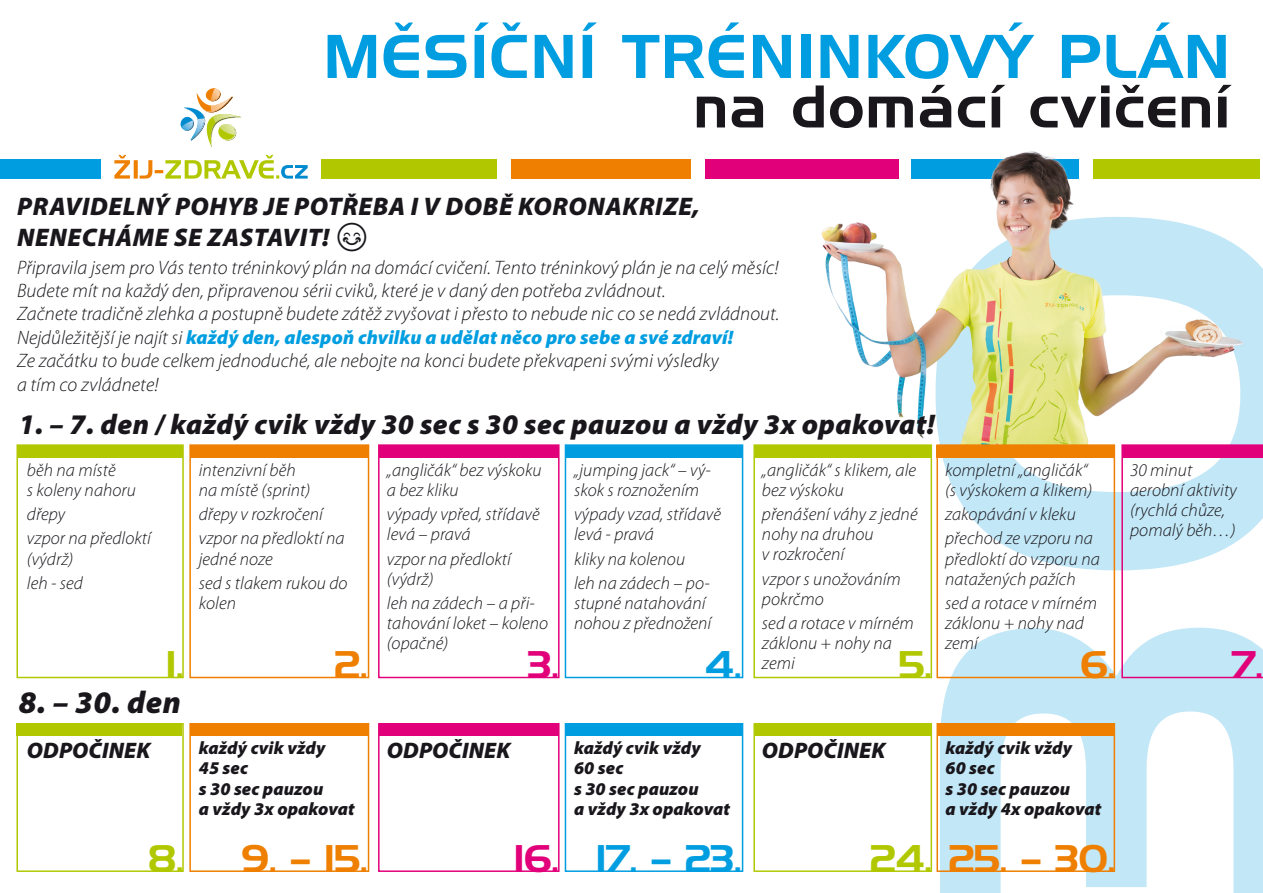
<style>
.page{position:relative;width:1263px;height:893px;background:#fff}
.page>*{position:absolute;margin:0;border:0;box-sizing:border-box;transform-origin:0 0}
.t1{font:60px "Handel Gothic AT";letter-spacing:.02em;color:#009ee0}
.t2{font:58.5px "Handel Gothic AT";letter-spacing:.02em;color:#1a171c}
.t3{font:37.5px "Handel Gothic AT";color:#ee7f00}
.t4{font:37.5px "Handel Gothic AT";color:#009ee0}
.t5{font:37.5px "Handel Gothic AT";color:#e2007a}
.t6{font:37.5px "Handel Gothic AT";color:#b1c800}
.t7{font:italic 900 31.5px "Myriad Pro";color:#1a171c}
.t8{font:italic 900 28.5px "Myriad Pro";letter-spacing:.015em;color:#1a171c}
.t9{font:italic 900 25.5px/30.6px "Myriad Pro";letter-spacing:.025em;color:#1a171c}
.t10{font:italic 900 22.5px "Myriad Pro";letter-spacing:.005em;color:#1a171c}
.t11{font:italic 300 19.5px/23.4px "Myriad Pro";letter-spacing:.005em;color:#1a171c}
.t12{font:italic 300 18px/20.1px "Myriad Pro";letter-spacing:.005em;color:#1a171c}
.t13{font:italic 900 18px/20.1px "Myriad Pro";letter-spacing:.005em;color:#1a171c}
.s1{font-weight:900;color:#009ee0}
.s2{color:#b1c800}
</style>
<div class="page">
<div style="left:705px;top:159px;width:193px;height:20px;background:#e2007a"></div>
<div style="left:511px;top:159px;width:180px;height:20px;background:#ee7f00"></div>
<div style="left:321px;top:159px;width:176px;height:20px;background:#b1c800"></div>
<div style="left:0;top:159px;width:101px;height:20px;background:#009ee0"></div>
<svg style="left:936px;top:449px;width:327px;height:444px;fill:#c2e7f7"></svg>
<img style="left:821px;top:151px;width:442px;height:298px">
<svg style="left:114px;top:155px;width:194px;height:24px"></svg>
<svg style="left:180px;top:88px;width:61px;height:59px"></svg>
<div style="left:565px;top:445px;width:178px;height:13px;background:#009ee0"></div>
<div style="left:565px;top:723px;width:178px;height:13px;background:#009ee0"></div>
<div style="left:379px;top:445px;width:180px;height:13px;background:#e2007a"></div>
<div style="left:379px;top:723px;width:180px;height:13px;background:#e2007a"></div>
<div style="left:190px;top:445px;width:179px;height:13px;background:#ee7f00"></div>
<div style="left:190px;top:723px;width:179px;height:13px;background:#ee7f00"></div>
<div style="left:936px;top:445px;width:179px;height:13px;background:#ee7f00"></div>
<div style="left:937px;top:723px;width:178px;height:13px;background:#ee7f00"></div>
<div style="left:17px;top:445px;width:166px;height:13px;background:#b1c800"></div>
<div style="left:17px;top:723px;width:165px;height:13px;background:#b1c800"></div>
<div style="left:755px;top:445px;width:177px;height:13px;background:#b1c800"></div>
<div style="left:755px;top:723px;width:177px;height:13px;background:#b1c800"></div>
<div style="left:565px;top:444px;width:178px;height:234px;border:2px solid #009ee0"></div>
<div style="left:378px;top:444px;width:181px;height:234px;border:2px solid #e2007a"></div>
<svg style="left:1121px;top:444px;width:142px;height:234px"></svg>
<div style="left:189px;top:444px;width:180px;height:234px;border:2px solid #ee7f00"></div>
<div style="left:936px;top:444px;width:179px;height:234px;border:2px solid #ee7f00"></div>
<div style="left:17px;top:444px;width:167px;height:234px;border:2px solid #b1c800"></div>
<div style="left:753px;top:444px;width:179px;height:234px;border:2px solid #b1c800"></div>
<div style="left:565px;top:723px;width:178px;height:149px;border:2px solid #009ee0"></div>
<div style="left:378px;top:723px;width:181px;height:149px;border:2px solid #e2007a"></div>
<div style="left:189px;top:723px;width:180px;height:149px;border:2px solid #ee7f00"></div>
<div style="left:936px;top:723px;width:179px;height:149px;border:2px solid #ee7f00"></div>
<div style="left:17px;top:723px;width:167px;height:149px;border:2px solid #b1c800"></div>
<div style="left:753px;top:723px;width:179px;height:149px;border:2px solid #b1c800"></div>
<p class="t1" style="left:323px;top:20px;width:908px">MĚSÍČNÍ TRÉNINKOVÝ PLÁN</p>
<p class="t2" style="left:693px;top:71px;width:538px">na domácí cvičení</p>
<p class="t9" style="left:17px;top:192px;width:684px">PRAVIDELNÝ POHYB JE POTŘEBA I V DOBĚ KORONAKRIZE,<br>NENECHÁME SE ZASTAVIT!</p>
<p class="t11" style="left:17px;top:256px;width:763px">Připravila jsem pro Vás tento tréninkový plán na domácí cvičení. Tento tréninkový plán je na celý měsíc!</p>
<p class="t11" style="left:17px;top:279px;width:764px">Budete mít na každý den, připravenou sérii cviků, které je v daný den potřeba zvládnout.<br>Začnete tradičně zlehka a postupně budete zátěž zvyšovat i přesto to nebude nic co se nedá zvládnout.</p>
<p class="t11" style="left:17px;top:326px;width:718px">Nejdůležitější je najít si <span class="s1">každý den, alespoň chvilku a udělat něco pro sebe a své zdraví!<br></span>Ze začátku to bude celkem jednoduché, ale nebojte na konci budete překvapeni svými výsledky a tím co zvládnete!</p>
<p class="t8" style="left:19px;top:409px;width:917px">1. – 7. den / každý cvik vždy 30 sec s 30 sec pauzou a vždy 3x opakovat!</p>
<p class="t12" style="left:27px;top:460px;width:111px">běh na místě<br>s koleny nahoru</p>
<p class="t12" style="left:27px;top:504px;width:40px">dřepy</p>
<p class="t12" style="left:27px;top:529px;width:126px">vzpor na předloktí (výdrž)</p>
<p class="t12" style="left:27px;top:573px;width:58px">leh - sed</p>
<p class="t12" style="left:199px;top:460px;width:113px">intenzivní běh na místě (sprint)</p>
<p class="t12" style="left:199px;top:504px;width:126px">dřepy v rozkročení</p>
<p class="t12" style="left:199px;top:529px;width:147px">vzpor na předloktí na jedné noze</p>
<p class="t12" style="left:199px;top:573px;width:150px">sed s tlakem rukou do kolen</p>
<p class="t12" style="left:387px;top:460px;width:156px">„angličák“ bez výskoku a bez kliku</p>
<p class="t12" style="left:387px;top:504px;width:154px">výpady vpřed, střídavě levá – pravá</p>
<p class="t12" style="left:387px;top:549px;width:126px">vzpor na předloktí (výdrž)</p>
<p class="t12" style="left:387px;top:593px;width:163px">leh na zádech – a při&shy;tahování loket – koleno (opačné)</p>
<p class="t12" style="left:574px;top:460px;width:138px">„jumping jack“ – vý&shy;skok s roznožením</p>
<p class="t12" style="left:574px;top:504px;width:148px">výpady vzad, střídavě levá - pravá</p>
<p class="t12" style="left:574px;top:549px;width:113px">kliky na kolenou</p>
<p class="t12" style="left:574px;top:573px;width:139px">leh na zádech – po&shy;stupné natahování nohou z přednožení</p>
<p class="t12" style="left:762px;top:460px;width:156px">„angličák“ s klikem, ale bez výskoku</p>
<p class="t12" style="left:762px;top:504px;width:157px">přenášení váhy z jedné nohy na druhou<br>v rozkročení</p>
<p class="t12" style="left:762px;top:569px;width:140px">vzpor s unožováním pokrčmo</p>
<p class="t12" style="left:762px;top:613px;width:153px">sed a rotace v mírném záklonu + nohy na zemi</p>
<p class="t12" style="left:945px;top:460px;width:149px">kompletní „angličák“ (s výskokem a klikem)</p>
<p class="t12" style="left:945px;top:504px;width:132px">zakopávání v kleku</p>
<p class="t12" style="left:945px;top:529px;width:156px">přechod ze vzporu na předloktí do vzporu na natažených pažích</p>
<p class="t12" style="left:945px;top:593px;width:153px">sed a rotace v mírném záklonu + nohy nad zemí</p>
<p class="t12" style="left:1130px;top:460px;width:108px">30 minut aerobní aktivity (rychlá chůze, pomalý běh…)</p>
<p class="t6" style="left:166px;top:641px;width:19px">1.</p>
<p class="t3" style="left:334px;top:641px;width:34px">2.</p>
<p class="t5" style="left:528px;top:641px;width:33px">3.</p>
<p class="t4" style="left:705px;top:641px;width:38px">4.</p>
<p class="t6" style="left:899px;top:641px;width:35px">5.</p>
<p class="t3" style="left:1080px;top:641px;width:36px">6.</p>
<p class="t5" style="left:1232px;top:641px;width:33px">7.</p>
<p class="t7" style="left:19px;top:685px;width:163px">8. – 30. den</p>
<p class="t10" style="left:27px;top:738px;width:125px">ODPOČINEK</p>
<p class="t13" style="left:199px;top:738px;width:128px">každý cvik vždy</p>
<p class="t13" style="left:199px;top:759px;width:51px">45 sec</p>
<p class="t13" style="left:199px;top:779px;width:126px">s 30 sec pauzou</p>
<p class="t13" style="left:199px;top:799px;width:158px">a vždy 3x opakovat</p>
<p class="t10" style="left:387px;top:738px;width:125px">ODPOČINEK</p>
<p class="t13" style="left:574px;top:738px;width:158px">každý cvik vždy<br>60 sec<br>s 30 sec pauzou<br>a vždy 3x opakovat</p>
<p class="t10" style="left:762px;top:738px;width:125px">ODPOČINEK</p>
<p class="t13" style="left:945px;top:738px;width:158px">každý cvik vždy<br>60 sec<br>s 30 sec pauzou<br>a vždy 4x opakovat</p>
<p class="t6" style="left:148px;top:836px;width:37px">8.</p>
<p class="t3" style="left:242px;top:836px;width:127px">9. – 15.</p>
<p class="t5" style="left:514px;top:836px;width:46px">16.</p>
<p class="t4" style="left:596px;top:836px;width:147px">17. – 23.</p>
<p class="t3" style="left:870px;top:836px;width:247px"><span class="s2">24.</span> 25. – 30.</p>
</div>
